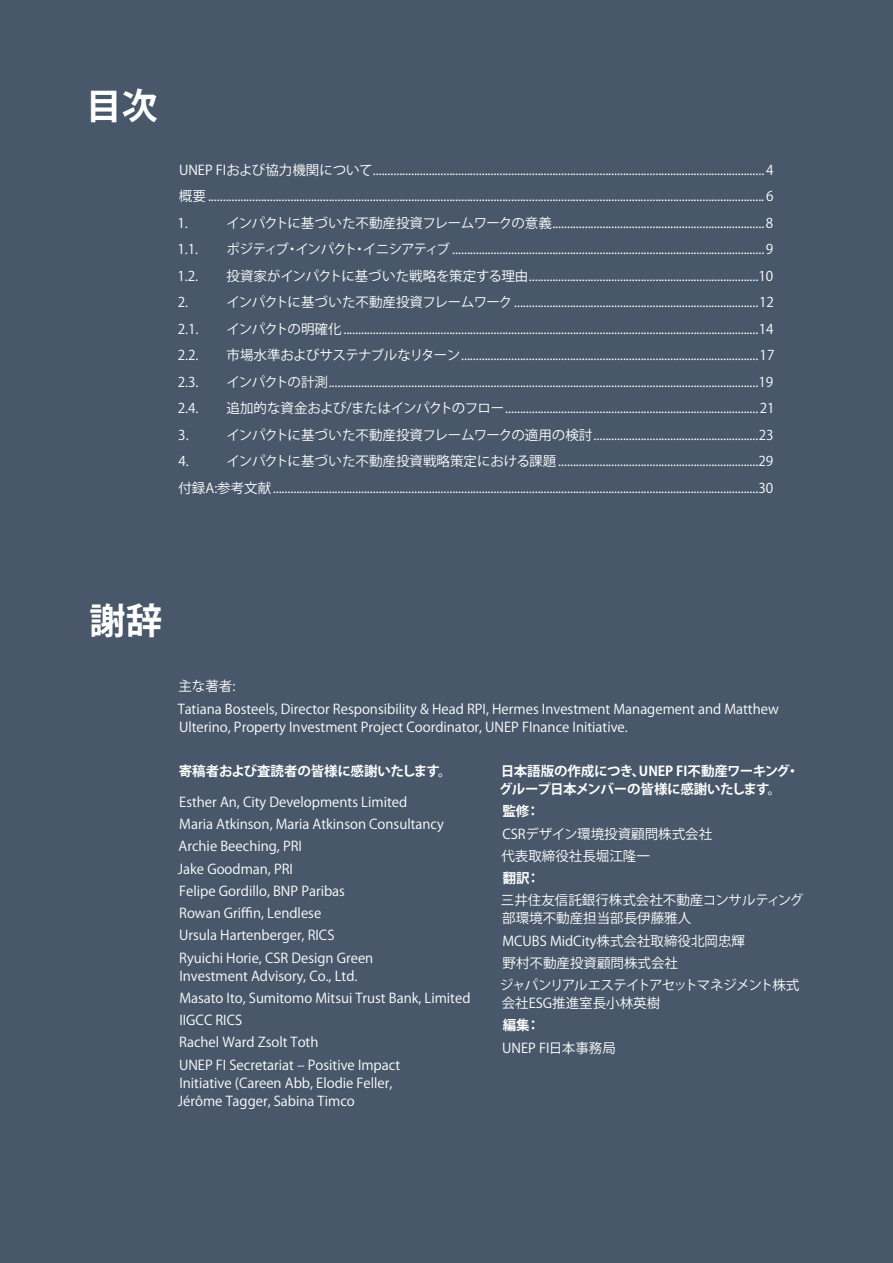
<style>
.page{position:relative;width:893px;height:1263px;background:#48586a}
.page>*{position:absolute;margin:0;border:0;box-sizing:border-box;transform-origin:0 0}
.t1{font:700 36px "Koz Go Pr 6 N";color:#fff}
.t2{font:13.5px/22.2px "Koz Go Pr 6 N";color:#fff}
.t3{font:13.5px "Koz Go Pr 6 N";letter-spacing:-.045em;color:#fff}
.t4{font:13.5px "Koz Go Pr 6 N";letter-spacing:-.02em;color:#fff}
.t5{font:13.5px "Koz Go Pr 6 N";letter-spacing:-.075em;color:#fff}
.t6{font:13.5px "Koz Go Pr 6 N";letter-spacing:-.025em;color:#fff}
.t7{font:700 13.5px/18px "Koz Go Pr 6 N";letter-spacing:-.02em;color:#fff}
</style>
<div class="page">
<h1 class="t1" style="left:86px;top:86px;width:74px">目次</h1>
<p class="t2" style="left:177px;top:157px;width:598px;line-height:26.5px;text-align:justify">UNEP FIおよび協力機関について.....................................................................................................................................4概要.............................................................................................................................................................................................6<br>1.</p>
<p class="t2" style="left:227px;top:212px;width:548px">インパクトに基づいた不動産投資フレームワークの意義........................................................................8</p>
<p class="t2" style="left:177px;top:239px;width:22px">1.1.</p>
<p class="t5" style="left:227px;top:242px;width:548px">ポジティブ・インパクト・イニシアティブ ..........................................................................................................9</p>
<p class="t2" style="left:177px;top:265px;width:22px">1.2.</p>
<p class="t2" style="left:227px;top:265px;width:548px">投資家がインパクトに基づいた戦略を策定する理由..............................................................................10</p>
<p class="t2" style="left:178px;top:292px;width:12px">2.</p>
<p class="t2" style="left:227px;top:292px;width:549px">インパクトに基づいた不動産投資フレームワーク...................................................................................12</p>
<p class="t2" style="left:178px;top:318px;width:22px">2.1.</p>
<p class="t4" style="left:227px;top:321px;width:548px">インパクトの明確化.............................................................................................................................................14</p>
<p class="t2" style="left:178px;top:345px;width:22px">2.2.</p>
<p class="t3" style="left:227px;top:348px;width:549px">市場水準およびサステナブルなリターン.....................................................................................................17</p>
<p class="t2" style="left:178px;top:371px;width:22px">2.3.</p>
<p class="t3" style="left:227px;top:374px;width:548px">インパクトの計測..................................................................................................................................................19</p>
<p class="t2" style="left:178px;top:398px;width:22px">2.4.</p>
<p class="t6" style="left:227px;top:401px;width:550px">追加的な資金および/またはインパクトのフロー......................................................................................21</p>
<p class="t2" style="left:178px;top:424px;width:12px">3.</p>
<p class="t2" style="left:227px;top:424px;width:548px">インパクトに基づいた不動産投資フレームワークの適用の検討........................................................23</p>
<p class="t2" style="left:178px;top:451px;width:12px">4.</p>
<p class="t2" style="left:178px;top:448px;width:596px;line-height:26.5px;text-align:right">インパクトに基づいた不動産投資戦略策定における課題....................................................................29<br>付録A:参考文献.....................................................................................................................................................................30</p>
<h1 class="t1" style="left:89px;top:601px;width:74px">謝辞</h1>
<p class="t2" style="left:178px;top:676px;width:603px">主な著者:<br>Tatiana Bosteels, Director Responsibility &amp; Head RPI, Hermes Investment Management and Matthew</p>
<p class="t2" style="left:179px;top:716px;width:450px">Ulterino, Property Investment Project Coordinator, UNEP FInance Initiative.</p>
<p class="t7" style="left:179px;top:762px;width:274px">寄稿者および査読者の皆様に感謝いたします。</p>
<p class="t2" style="left:178px;top:791px;width:267px">Esther An, City Developments Limited<br>Maria Atkinson, Maria Atkinson Consultancy<br>Archie Beeching, PRI<br>Jake Goodman, PRI<br>Felipe Gordillo, BNP Paribas<br>Rowan Griffin, Lendlese<br>Ursula Hartenberger, RICS<br>Ryuichi Horie, CSR Design Green</p>
<p class="t2" style="left:179px;top:965px;width:293px">Investment Advisory, Co., Ltd.<br>Masato Ito, Sumitomo Mitsui Trust Bank, Limited<br>IIGCC RICS<br>Rachel Ward Zsolt Toth<br>UNEP FI Secretariat – Positive Impact</p>
<p class="t2" style="left:178px;top:1074px;width:216px;line-height:18px">Initiative (Careen Abb, Elodie Feller,<br>Jérôme Tagger, Sabina Timco</p>
<p class="t7" style="left:499px;top:762px;width:302px">日本語版の作成につき、UNEP FI不動産ワーキング・グループ日本メンバーの皆様に感謝いたします。</p>
<p class="t7" style="left:502px;top:803px;width:39px">監修：</p>
<p class="t2" style="left:501px;top:823px;width:226px">CSRデザイン環境投資顧問株式会社　代表取締役社長堀江隆一</p>
<p class="t7" style="left:503px;top:869px;width:39px">翻訳：</p>
<p class="t2" style="left:501px;top:892px;width:304px;line-height:18px">三井住友信託銀行株式会社不動産コンサルティング部環境不動産担当部長伊藤雅人</p>
<p class="t2" style="left:500px;top:930px;width:301px">MCUBS MidCity株式会社取締役北岡忠輝<br>野村不動産投資顧問株式会社<br>ジャパンリアルエステイトアセットマネジメント株式</p>
<p class="t2" style="left:502px;top:992px;width:160px">会社ESG推進室長小林英樹</p>
<p class="t7" style="left:503px;top:1017px;width:39px">編集：</p>
<p class="t2" style="left:502px;top:1037px;width:115px">UNEP FI日本事務局</p>
</div>
